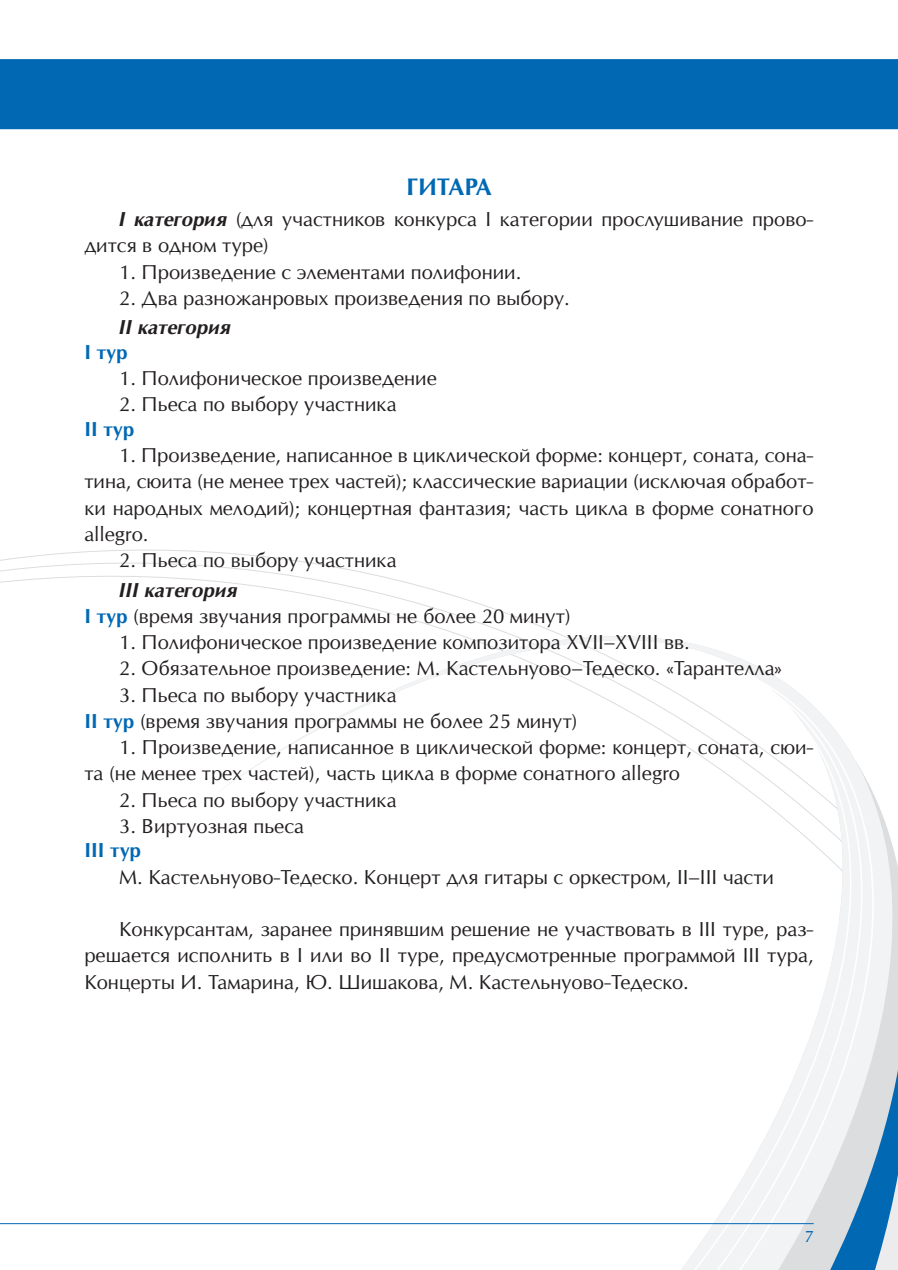
<style>
.page{position:relative;width:898px;height:1270px;background:#fff}
.page>*{position:absolute;margin:0;border:0;box-sizing:border-box;transform-origin:0 0}
.t1{font:700 22.75px "Opium New C";color:#0168b3}
.основной{font:19.25px/26.2px "Opium New C";color:#231f20}
.основной-2{font:italic 700 19.25px "Opium New C";color:#231f20}
.t2{font:700 19.25px "Opium New C";color:#0168b3}
.t3{font:15.75px "Opium New C";color:#0168b3}
.s1{font-weight:700;font-style:italic}
.s2{font-weight:700;color:#0168b3}
</style>
<div class="page">
<div style="left:0;top:59px;width:898px;height:70px;background:#0168b3"></div>
<svg style="left:465px;top:637px;width:428px;height:633px"></svg>
<svg style="left:26px;top:649px;width:848px;height:621px"></svg>
<hr style="left:0;top:1223px;width:814px;height:1px;background:#0168b3">
<p class="t1" style="left:406px;top:173px;width:87px">ГИТАРА</p>
<p class="основной" style="left:84px;top:206px;width:731px;text-indent:35px"><span class="s1">I категория</span> (для участников конкурса I категории прослушивание прово&shy;дится в одном туре)</p>
<p class="основной" style="left:119px;top:259px;width:404px">1. Произведение с элементами полифонии.</p>
<p class="основной" style="left:119px;top:285px;width:452px">2. Два разножанровых произведения по выбору.</p>
<p class="основной-2" style="left:119px;top:316px;width:113px">II категория</p>
<p class="t2" style="left:84px;top:340px;width:45px">I тур</p>
<p class="основной" style="left:119px;top:365px;width:319px">1. Полифоническое произведение</p>
<p class="основной" style="left:119px;top:391px;width:279px">2. Пьеса по выбору участника</p>
<p class="t2" style="left:84px;top:417px;width:52px">II тур</p>
<p class="основной" style="left:84px;top:442px;width:731px;text-align:justify;text-indent:35px">1. Произведение, написанное в циклической форме: концерт, соната, сона&shy;тина, сюита (не менее трех частей); классические вариации (исключая обработ&shy;ки народных мелодий); концертная фантазия; часть цикла в форме сонатного allegro.</p>
<p class="основной" style="left:119px;top:547px;width:279px">2. Пьеса по выбору участника</p>
<p class="основной-2" style="left:119px;top:578px;width:120px">III категория</p>
<p class="основной" style="left:84px;top:603px;width:488px"><span class="s2">I тур</span> (время звучания программы не более 20 минут)</p>
<p class="основной" style="left:119px;top:629px;width:572px">1. Полифоническое произведение композитора XVII–XVIII вв.</p>
<p class="основной" style="left:119px;top:655px;width:665px">2. Обязательное произведение: М. Кастельнуово–Тедеско. «Тарантелла»</p>
<p class="основной" style="left:119px;top:682px;width:279px">3. Пьеса по выбору участника</p>
<p class="основной" style="left:84px;top:708px;width:495px"><span class="s2">II тур</span> (время звучания программы не более 25 минут)</p>
<p class="основной" style="left:84px;top:734px;width:731px;text-indent:35px">1. Произведение, написанное в циклической форме: концерт, соната, сюи&shy;та (не менее трех частей), часть цикла в форме сонатного allegro</p>
<p class="основной" style="left:119px;top:787px;width:279px">2. Пьеса по выбору участника</p>
<p class="основной" style="left:119px;top:813px;width:186px">3. Виртуозная пьеса</p>
<p class="t2" style="left:84px;top:839px;width:58px">III тур</p>
<p class="основной" style="left:119px;top:864px;width:656px">М. Кастельнуово-Тедеско. Концерт для гитары с оркестром, II–III части</p>
<p class="основной" style="left:84px;top:916px;width:731px;text-align:justify;text-indent:35px">Конкурсантам, заранее принявшим решение не участвовать в III туре, раз&shy;решается исполнить в I или во II туре, предусмотренные программой III тура, Концерты И. Тамарина, Ю. Шишакова, М. Кастельнуово-Тедеско.</p>
<p class="t3" style="left:804px;top:1226px;width:11px">7</p>
</div>
